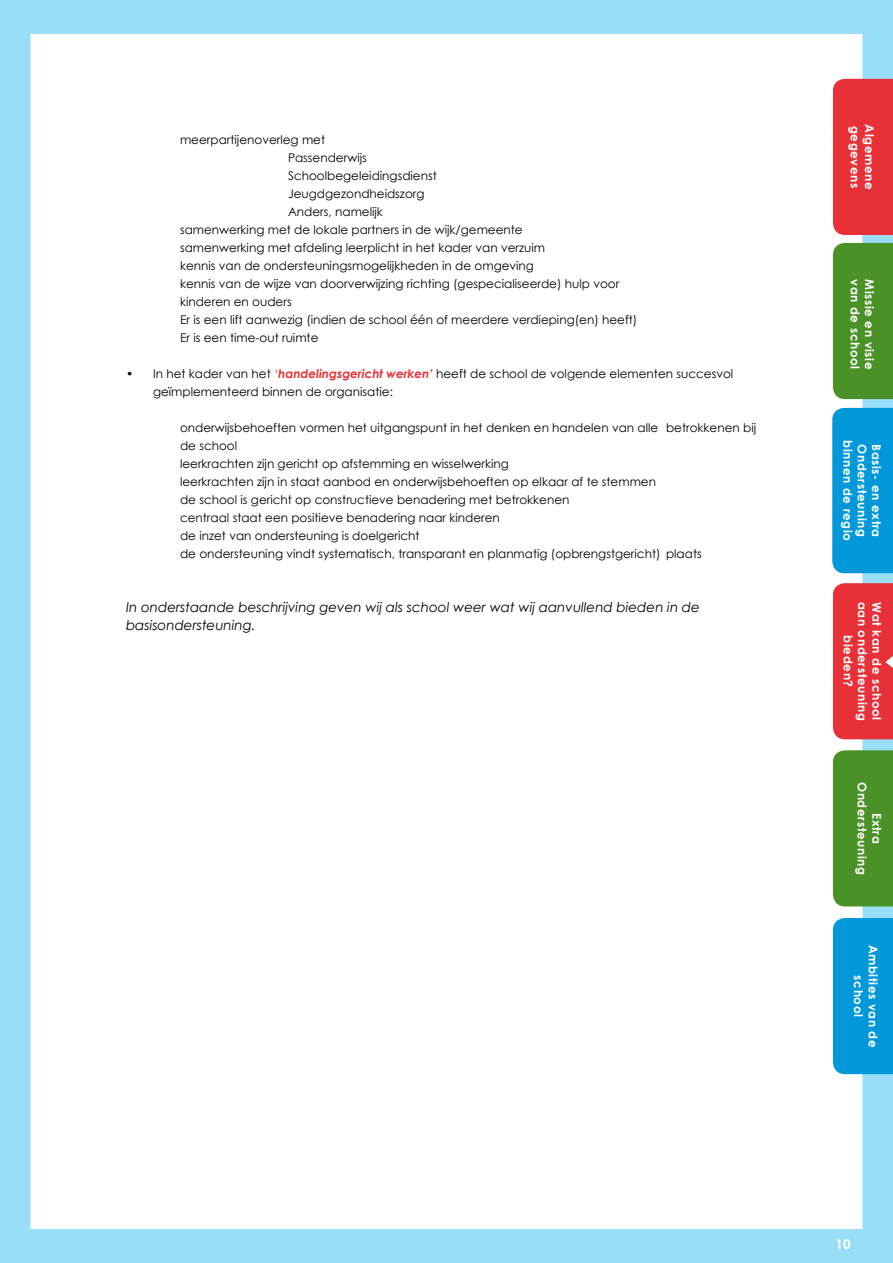
<style>
.page{position:relative;width:893px;height:1263px;background:#99def8}
.page>*{position:absolute;margin:0;border:0;box-sizing:border-box;transform-origin:0 0}
.t1{font:italic 13.5px/18px "Century Gothic";color:#000}
.t2{font:700 13.5px "Century Gothic";color:#fff}
.t3{font:12px/18px "Century Gothic";color:#000}
.t4{font:700 12px/14.4px "Century Gothic";letter-spacing:.05em;color:#fff;text-align:center}
.s1{font-style:italic;color:#e73037}
.s2{font-weight:700;font-style:italic;color:#e73037}
</style>
<div class="page">
<div style="left:31px;top:34px;width:831px;height:1195px;background:#fff"></div>
<div style="left:833px;top:79px;width:60px;height:156px;background:#e73037"></div>
<div style="left:833px;top:243px;width:60px;height:156px;background:#4a9228"></div>
<div style="left:832px;top:408px;width:61px;height:165px;background:#0098d8"></div>
<div style="left:833px;top:750px;width:60px;height:156px;background:#4a9228"></div>
<div style="left:833px;top:918px;width:60px;height:156px;background:#0098d8"></div>
<div style="left:833px;top:583px;width:60px;height:156px;background:#e73037"></div>
<p class="t3" style="left:180px;top:130px;width:147px">meerpartijenoverleg met</p>
<p class="t3" style="left:288px;top:148px;width:80px">Passenderwijs</p>
<p class="t3" style="left:288px;top:166px;width:150px">Schoolbegeleidingsdienst</p>
<p class="t3" style="left:288px;top:184px;width:138px">Jeugdgezondheidszorg</p>
<p class="t3" style="left:288px;top:202px;width:96px">Anders, namelijk</p>
<p class="t3" style="left:180px;top:220px;width:344px">samenwerking met de lokale partners in de wijk/gemeente</p>
<p class="t3" style="left:180px;top:238px;width:367px">samenwerking met afdeling leerplicht in het kader van verzuim</p>
<p class="t3" style="left:180px;top:256px;width:355px">kennis van de ondersteuningsmogelijkheden in de omgeving</p>
<p class="t3" style="left:180px;top:274px;width:441px">kennis van de wijze van doorverwijzing richting (gespecialiseerde) hulp voor</p>
<p class="t3" style="left:180px;top:292px;width:113px">kinderen en ouders</p>
<p class="t3" style="left:180px;top:310px;width:459px">Er is een lift aanwezig (indien de school één of meerdere verdieping(en) heeft)</p>
<p class="t3" style="left:180px;top:328px;width:140px">Er is een time-out ruimte</p>
<p class="t3" style="left:153px;top:364px;width:582px;text-indent:-27px">• In het kader van het <span class="s1">‘</span><span class="s2">handelingsgericht werken’</span> heeft de school de volgende elementen succesvol geïmplementeerd binnen de organisatie:</p>
<p class="t3" style="left:180px;top:418px;width:578px">onderwijsbehoeften vormen het uitgangspunt in het denken en handelen van alle betrokkenen bij de school<br>leerkrachten zijn gericht op afstemming en wisselwerking<br>leerkrachten zijn in staat aanbod en onderwijsbehoeften op elkaar af te stemmen<br>de school is gericht op constructieve benadering met betrokkenen<br>centraal staat een positieve benadering naar kinderen<br>de inzet van ondersteuning is doelgericht<br>de ondersteuning vindt systematisch, transparant en planmatig (opbrengstgericht) plaats</p>
<p class="t1" style="left:126px;top:598px;width:575px">In onderstaande beschrijving geven wij als school weer wat wij aanvullend bieden in de basisondersteuning.</p>
<p class="t4" style="left:863px;top:126px;width:64px;rotate:90deg">gegevens</p>
<p class="t4" style="left:877px;top:124px;width:67px;rotate:90deg">Algemene</p>
<p class="t4" style="left:863px;top:279px;width:91px;rotate:90deg">van de school</p>
<p class="t4" style="left:877px;top:279px;width:92px;rotate:90deg">Missie en visie</p>
<p class="t4" style="left:855px;top:440px;width:102px;rotate:90deg">binnen de regio</p>
<p class="t4" style="left:870px;top:444px;width:94px;rotate:90deg">Ondersteuning</p>
<p class="t4" style="left:884px;top:444px;width:95px;rotate:90deg">Basis- en extra</p>
<p class="t4" style="left:870px;top:602px;width:121px;rotate:90deg">aan ondersteuning</p>
<p class="t4" style="left:884px;top:602px;width:120px;rotate:90deg">Wat kan de school</p>
<p class="t4" style="left:855px;top:635px;width:53px;rotate:90deg">bieden?</p>
<p class="t4" style="left:884px;top:782px;width:94px;rotate:90deg">Extra<br>Ondersteuning</p>
<p class="t4" style="left:880px;top:944px;width:104px;rotate:90deg">Ambities van de school</p>
<p class="t2" style="left:835px;top:1236px;width:17px">10</p>
</div>
